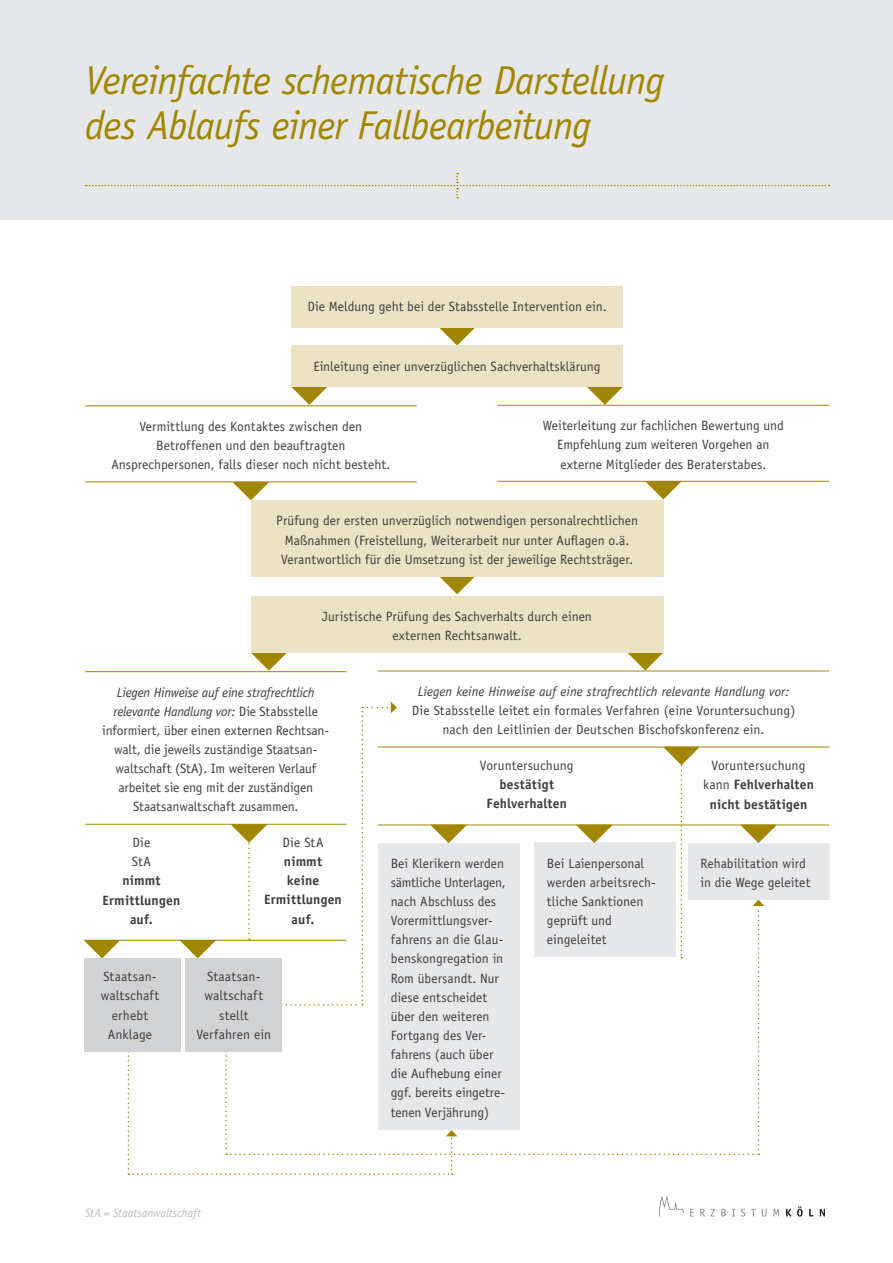
<style>
.page{position:relative;width:893px;height:1263px;background:#fff}
.page>*{position:absolute;margin:0;border:0;box-sizing:border-box;transform-origin:0 0}
.t1{font:italic 40.35px/44.7px "Officina Sans";letter-spacing:-.02em;color:#a18701}
.t2{font:13.5px/19.2px "Officina Sans";color:#3e3e3f;text-align:center}
.t3{font:700 13.5px/19.2px "Officina Sans";letter-spacing:.01em;color:#3e3e3f;text-align:center}
.t4{font:italic 13.5px "Officina Sans";color:#3e3e3f}
.t5{font:italic 12px "Officina Sans";letter-spacing:-.015em;color:#bcbdc0}
.s1{font-style:italic}
.s2{font-weight:400}
</style>
<div class="page">
<svg style="left:439px;top:328px;width:36px;height:18px"></svg>
<svg style="left:439px;top:576px;width:36px;height:18px"></svg>
<div style="left:0;top:0;width:893px;height:219px;background:#e6e7e9"></div>
<svg style="left:86px;top:173px;width:743px;height:25px"></svg>
<div style="left:251px;top:500px;width:412px;height:76px;background:#eae2c2"></div>
<div style="left:291px;top:286px;width:332px;height:42px;background:#eae2c2"></div>
<svg style="left:587px;top:387px;width:36px;height:18px"></svg>
<svg style="left:291px;top:387px;width:36px;height:18px"></svg>
<div style="left:291px;top:346px;width:332px;height:41px;background:#eae2c2"></div>
<svg style="left:251px;top:653px;width:36px;height:18px"></svg>
<svg style="left:233px;top:482px;width:36px;height:18px"></svg>
<hr style="left:85px;top:405px;width:332px;height:1px;background:#a18701">
<hr style="left:85px;top:481px;width:332px;height:1px;background:#a18701">
<hr style="left:497px;top:405px;width:332px;height:1px;background:#a18701">
<hr style="left:497px;top:481px;width:332px;height:1px;background:#a18701">
<svg style="left:645px;top:481px;width:36px;height:18px"></svg>
<svg style="left:627px;top:653px;width:36px;height:18px"></svg>
<div style="left:251px;top:596px;width:412px;height:57px;background:#eae2c2"></div>
<svg style="left:84px;top:940px;width:36px;height:18px"></svg>
<hr style="left:85px;top:671px;width:262px;height:1px;background:#a18701">
<hr style="left:85px;top:824px;width:262px;height:1px;background:#a18701">
<hr style="left:378px;top:671px;width:451px;height:1px;background:#a18701">
<hr style="left:378px;top:747px;width:451px;height:1px;background:#a18701">
<div style="left:688px;top:843px;width:141px;height:57px;background:#e6e7e9"></div>
<hr style="left:378px;top:824px;width:451px;height:1px;background:#a18701">
<hr style="left:85px;top:940px;width:262px;height:1px;background:#a18701">
<svg style="left:128px;top:702px;width:648px;height:473px"></svg>
<div style="left:84px;top:958px;width:96px;height:93px;background:#d1d2d4"></div>
<div style="left:186px;top:958px;width:96px;height:93px;background:#d1d2d4"></div>
<svg style="left:690px;top:1209px;width:4px;height:7px"></svg>
<svg style="left:700px;top:1209px;width:5px;height:7px"></svg>
<svg style="left:711px;top:1209px;width:4px;height:7px"></svg>
<svg style="left:721px;top:1209px;width:5px;height:7px"></svg>
<svg style="left:732px;top:1209px;width:3px;height:7px"></svg>
<svg style="left:741px;top:1209px;width:4px;height:7px"></svg>
<svg style="left:751px;top:1209px;width:5px;height:7px"></svg>
<svg style="left:762px;top:1209px;width:4px;height:7px"></svg>
<svg style="left:773px;top:1209px;width:6px;height:7px"></svg>
<svg style="left:786px;top:1209px;width:5px;height:7px"></svg>
<svg style="left:797px;top:1206px;width:6px;height:10px"></svg>
<svg style="left:809px;top:1209px;width:4px;height:7px"></svg>
<svg style="left:820px;top:1209px;width:5px;height:7px"></svg>
<svg style="left:659px;top:1196px;width:25px;height:20px"></svg>
<h1 class="t1" style="left:85px;top:58px;width:581px">Vereinfachte schematische Darstellung des Ablaufs einer Fallbearbeitung</h1>
<p class="t2" style="left:308px;top:297px;width:301px">Die Meldung geht bei der Stabsstelle Intervention ein.</p>
<p class="t2" style="left:314px;top:356px;width:289px">Einleitung einer unverzüglichen Sachverhaltsklärung</p>
<p class="t2" style="left:111px;top:417px;width:280px">Vermittlung des Kontaktes zwischen den<br>Betroffenen und den beauftragten<br>Ansprechpersonen, falls dieser noch nicht besteht.</p>
<p class="t2" style="left:543px;top:416px;width:243px">Weiterleitung zur fachlichen Bewertung und<br>Empfehlung zum weiteren Vorgehen an externe Mitglieder des Beraterstabes.</p>
<p class="t2" style="left:276px;top:511px;width:363px">Prüfung der ersten unverzüglich notwendigen personalrechtlichen<br>Maßnahmen (Freistellung, Weiterarbeit nur unter Auflagen o.ä.<br>Verantwortlich für die Umsetzung ist der jeweilige Rechtsträger.</p>
<p class="t2" style="left:322px;top:606px;width:271px">Juristische Prüfung des Sachverhalts durch einen externen Rechtsanwalt.</p>
<p class="t2" style="left:102px;top:682px;width:228px"><span class="s1">Liegen Hinweise auf eine strafrechtlich relevante Handlung vor:</span> Die Stabsstelle informiert, über einen externen Rechtsan&shy;walt, die jeweils zuständige Staatsan&shy;waltschaft (StA). Im weiteren Verlauf arbeitet sie eng mit der zuständigen Staatsanwaltschaft zusammen.</p>
<p class="t4" style="left:418px;top:684px;width:373px">Liegen keine Hinweise auf eine strafrechtlich relevante Handlung vor:</p>
<p class="t2" style="left:412px;top:701px;width:385px">Die Stabsstelle leitet ein formales Verfahren (eine Voruntersuchung) nach den Leitlinien der Deutschen Bischofskonferenz ein.</p>
<p class="t2" style="left:480px;top:755px;width:95px">Voruntersuchung</p>
<p class="t3" style="left:487px;top:774px;width:82px">bestätigt<br>Fehlverhalten</p>
<p class="t3" style="left:703px;top:756px;width:112px"><span class="s2">Voruntersuchung kann</span> Fehlverhalten nicht bestätigen</p>
<p class="t2" style="left:132px;top:833px;width:21px;text-align:left">Die<br>StA</p>
<p class="t3" style="left:103px;top:871px;width:79px">nimmt<br>Ermittlungen auf.</p>
<p class="t2" style="left:282px;top:833px;width:43px">Die StA</p>
<p class="t3" style="left:264px;top:852px;width:79px">nimmt<br>keine<br>Ermittlungen auf.</p>
<p class="t2" style="left:101px;top:967px;width:60px">Staatsan&shy;waltschaft erhebt<br>Anklage</p>
<p class="t2" style="left:196px;top:967px;width:76px">Staatsan&shy;waltschaft stellt<br>Verfahren ein</p>
<p class="t5" style="left:85px;top:1206px;width:118px">StA = Staatsanwaltschaft</p>
<p class="t2" style="left:391px;top:854px;width:117px;text-align:left">Bei Klerikern werden sämtliche Unterlagen, nach Abschluss des<br>Vorermittlungsver&shy;fahrens an die Glau&shy;benskongregation in<br>Rom übersandt. Nur diese entscheidet über den weiteren<br>Fortgang des Ver&shy;fahrens (auch über die Aufhebung einer ggf. bereits eingetre&shy;tenen Verjährung)</p>
<p class="t2" style="left:547px;top:854px;width:110px;text-align:left">Bei Laienpersonal werden arbeitsrech&shy;tliche Sanktionen geprüft und eingeleitet</p>
<p class="t2" style="left:701px;top:854px;width:111px;text-align:left">Rehabilitation wird in die Wege geleitet</p>
</div>
